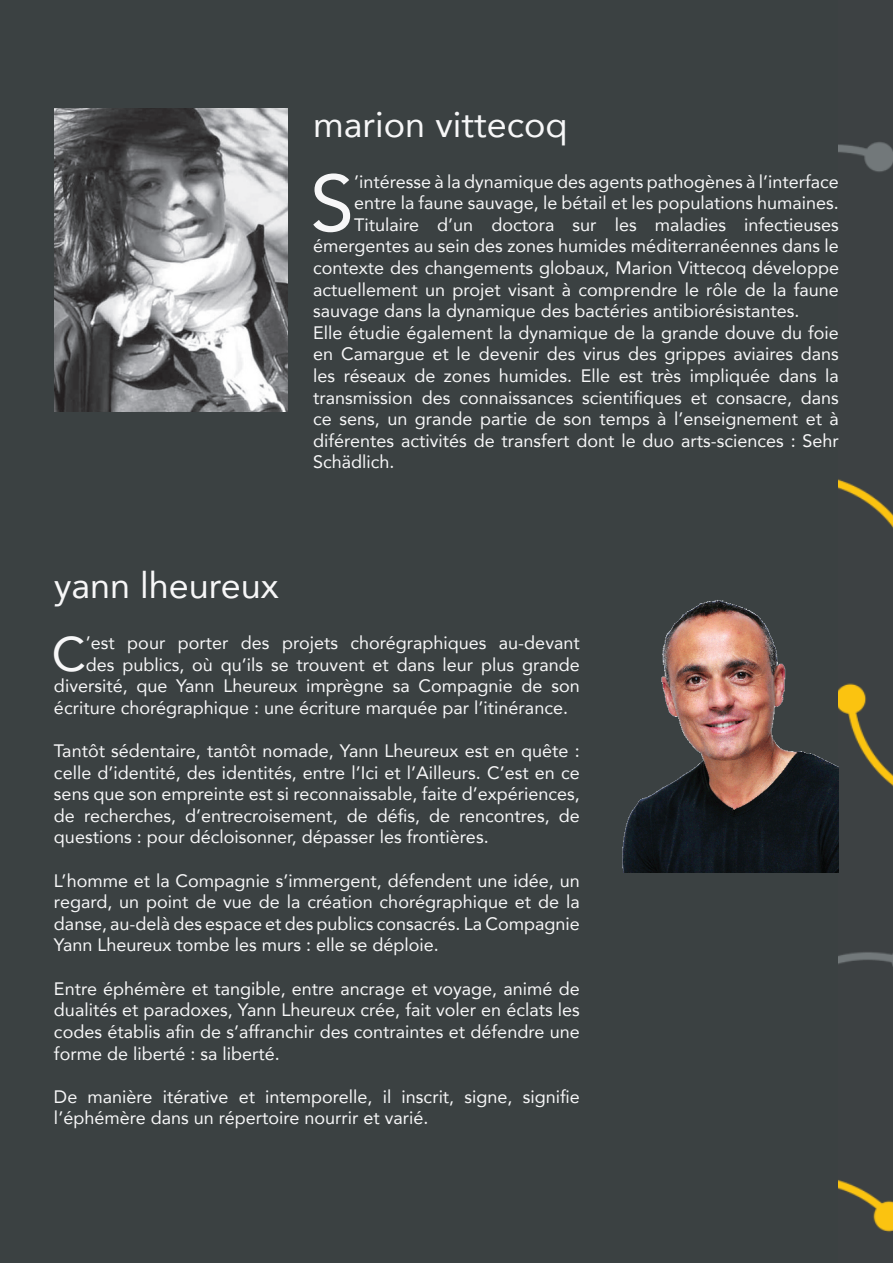
<style>
.page{position:relative;width:893px;height:1263px;background:#3b4142}
.page>*{position:absolute;margin:0;border:0;box-sizing:border-box;transform-origin:0 0}
.t1{font:79.05px "Avenir";color:#f7f7f8}
.t2{font:48.45px "Avenir";color:#f7f7f8}
.t3{font:36px "Avenir";color:#f7f7f8}
.t4{font:18px/21.6px "Avenir";color:#f7f7f8;text-align:justify}
</style>
<div class="page">
<img style="left:839px;top:142px;width:54px;height:1090px">
<img style="left:54px;top:108px;width:233px;height:303px">
<img style="left:622px;top:600px;width:217px;height:272px">
<h3 class="t3" style="left:313px;top:96px;width:256px">marion vittecoq</h3>
<h1 class="t1" style="left:310px;top:140px;width:45px">S</h1>
<p class="t4" style="left:354px;top:170px;width:486px">’intéresse à la dynamique des agents pathogènes à l’interface</p>
<p class="t4" style="left:354px;top:192px;width:486px">entre la faune sauvage, le bétail et les populations humaines.</p>
<p class="t4" style="left:354px;top:213px;width:486px">Titulaire d’un doctora sur les maladies infectieuses</p>
<p class="t4" style="left:313px;top:235px;width:527px">émergentes au sein des zones humides méditerranéennes dans le</p>
<p class="t4" style="left:313px;top:256px;width:527px">contexte des changements globaux, Marion Vittecoq développe</p>
<p class="t4" style="left:313px;top:278px;width:527px">actuellement un projet visant à comprendre le rôle de la faune</p>
<p class="t4" style="left:313px;top:300px;width:488px">sauvage dans la dynamique des bactéries antibiorésistantes.</p>
<p class="t4" style="left:313px;top:321px;width:527px">Elle étudie également la dynamique de la grande douve du foie</p>
<p class="t4" style="left:313px;top:343px;width:527px">en Camargue et le devenir des virus des grippes aviaires dans</p>
<p class="t4" style="left:313px;top:364px;width:527px">les réseaux de zones humides. Elle est très impliquée dans la</p>
<p class="t4" style="left:313px;top:386px;width:527px">transmission des connaissances scientifiques et consacre, dans</p>
<p class="t4" style="left:313px;top:408px;width:527px">ce sens, un grande partie de son temps à l’enseignement et à</p>
<p class="t4" style="left:313px;top:429px;width:527px">diférentes activités de transfert dont le duo arts-sciences : Sehr</p>
<p class="t4" style="left:313px;top:451px;width:83px">Schädlich.</p>
<h3 class="t3" style="left:54px;top:557px;width:226px">yann lheureux</h3>
<h2 class="t2" style="left:52px;top:615px;width:36px">C</h2>
<p class="t4" style="left:86px;top:631px;width:495px">’est pour porter des projets chorégraphiques au-devant</p>
<p class="t4" style="left:86px;top:653px;width:495px">des publics, où qu’ils se trouvent et dans leur plus grande</p>
<p class="t4" style="left:54px;top:675px;width:527px">diversité, que Yann Lheureux imprègne sa Compagnie de son</p>
<p class="t4" style="left:54px;top:696px;width:515px">écriture chorégraphique : une écriture marquée par l’itinérance.</p>
<p class="t4" style="left:54px;top:739px;width:527px">Tantôt sédentaire, tantôt nomade, Yann Lheureux est en quête : celle d’identité, des identités, entre l’Ici et l’Ailleurs. C’est en ce sens que son empreinte est si reconnaissable, faite d’expériences, de recherches, d’entrecroisement, de défis, de rencontres, de questions : pour décloisonner, dépasser les frontières.</p>
<p class="t4" style="left:54px;top:869px;width:527px">L’homme et la Compagnie s’immergent, défendent une idée, un regard, un point de vue de la création chorégraphique et de la danse, au-delà des espace et des publics consacrés. La Compagnie Yann Lheureux tombe les murs : elle se déploie.</p>
<p class="t4" style="left:54px;top:977px;width:527px">Entre éphémère et tangible, entre ancrage et voyage, animé de dualités et paradoxes, Yann Lheureux crée, fait voler en éclats les codes établis afin de s’affranchir des contraintes et défendre une forme de liberté : sa liberté.</p>
<p class="t4" style="left:54px;top:1085px;width:527px">De manière itérative et intemporelle, il inscrit, signe, signifie l’éphémère dans un répertoire nourrir et varié.</p>
</div>
